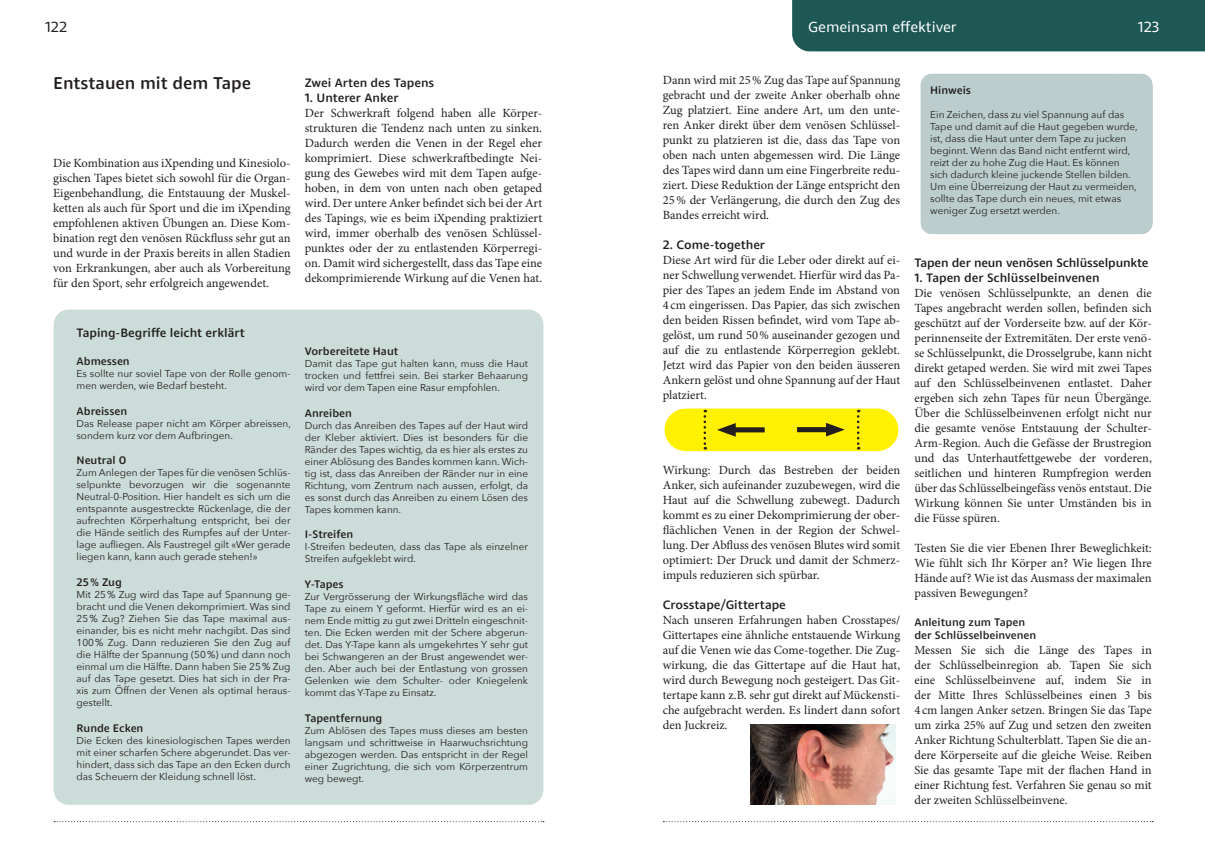
<style>
.page{position:relative;width:1205px;height:851px;background:#fff}
.page>*{position:absolute;margin:0;border:0;box-sizing:border-box;transform-origin:0 0}
.Untertitel{font:500 17.5px "Dita";color:#231f20}
.t1{font:15px "Dita";color:#fff}
.t2{font:15px "Dita";color:#231f20}
.Lauftext{font:12.5px/15px "Minion Pro";color:#231f20;text-align:justify}
.Zwischentitel{font:500 12.5px "Dita";color:#231f20}
.Info_Titel{font:500 11.25px "Dita";color:#231f20}
.Info_Text{font:10px/12px "Avenir Next";color:#231f20;text-align:justify}
</style>
<div class="page">
<div style="left:792px;top:0;width:413px;height:51px;background:#1e5855"></div>
<div style="left:920px;top:74px;width:232px;height:160px;background:#bbcdcc"></div>
<svg style="left:54px;top:821px;width:490px;height:1px"></svg>
<svg style="left:663px;top:821px;width:490px;height:1px"></svg>
<div style="left:54px;top:309px;width:489px;height:495px;background:#cbdcd9;border-radius:15px"></div>
<div style="left:686px;top:408px;width:191px;height:43px;background:#fff101"></div>
<svg style="left:703px;top:410px;width:3px;height:39px"></svg>
<svg style="left:857px;top:410px;width:2px;height:39px"></svg>
<div style="left:728px;top:427px;width:37px;height:5px;background:#231f20"></div>
<svg style="left:717px;top:423px;width:19px;height:13px"></svg>
<div style="left:797px;top:427px;width:37px;height:5px;background:#231f20"></div>
<svg style="left:826px;top:423px;width:19px;height:13px"></svg>
<img style="left:750px;top:724px;width:146px;height:80px">
<p class="t1" style="left:808px;top:17px;width:150px">Gemeinsam effektiver</p>
<p class="t2" style="left:45px;top:17px;width:24px">122</p>
<p class="t1" style="left:1138px;top:17px;width:23px">123</p>
<p class="Untertitel" style="left:53px;top:72px;width:199px">Entstauen mit dem Tape</p>
<p class="Lauftext" style="left:53px;top:155px;width:239px">Die Kombination aus iXpending und Kinesiolo&shy;gischen Tapes bietet sich sowohl für die Organ-Eigenbehandlung, die Entstauung der Muskel&shy;ketten als auch für Sport und die im iXpending empfohlenen aktiven Übungen an. Diese Kom&shy;bination regt den venösen Rückfluss sehr gut an und wurde in der Praxis bereits in allen Stadien von Erkrankungen, aber auch als Vorbereitung für den Sport, sehr erfolgreich angewendet.</p>
<p class="Zwischentitel" style="left:305px;top:75px;width:131px">Zwei Arten des Tapens</p>
<p class="Zwischentitel" style="left:305px;top:90px;width:95px">1. Unterer Anker</p>
<p class="Lauftext" style="left:305px;top:105px;width:239px">Der Schwerkraft folgend haben alle Körper&shy;strukturen die Tendenz nach unten zu sinken.<br>Dadurch werden die Venen in der Regel eher komprimiert. Diese schwerkraftbedingte Nei&shy;gung des Gewebes wird mit dem Tapen aufge&shy;hoben, in dem von unten nach oben getaped wird. Der untere Anker befindet sich bei der Art des Tapings, wie es beim iXpending praktiziert wird, immer oberhalb des venösen Schlüssel&shy;punktes oder der zu entlastenden Körperregi&shy;on. Damit wird sichergestellt, dass das Tape eine dekomprimierende Wirkung auf die Venen hat.</p>
<p class="Zwischentitel" style="left:77px;top:325px;width:170px">Taping-Begriffe leicht erklärt</p>
<p class="Info_Titel" style="left:77px;top:354px;width:55px">Abmessen</p>
<p class="Info_Text" style="left:77px;top:367px;width:216px">Es sollte nur soviel Tape von der Rolle genom&shy;men werden, wie Bedarf besteht.</p>
<p class="Info_Titel" style="left:77px;top:404px;width:52px">Abreissen</p>
<p class="Info_Text" style="left:77px;top:417px;width:216px">Das Release paper nicht am Körper abreissen, sondern kurz vor dem Aufbringen.</p>
<p class="Info_Titel" style="left:77px;top:453px;width:51px">Neutral 0</p>
<p class="Info_Text" style="left:77px;top:466px;width:216px">Zum Anlegen der Tapes für die venösen Schlüs&shy;selpunkte bevorzugen wir die sogenannte Neutral-0-Position. Hier handelt es sich um die entspannte ausgestreckte Rückenlage, die der aufrechten Körperhaltung entspricht, bei der die Hände seitlich des Rumpfes auf der Unter&shy;lage aufliegen. Als Faustregel gilt «Wer gerade liegen kann, kann auch gerade stehen!»</p>
<p class="Info_Titel" style="left:77px;top:575px;width:47px">25 % Zug</p>
<p class="Info_Text" style="left:77px;top:588px;width:216px">Mit 25% Zug wird das Tape auf Spannung ge&shy;bracht und die Venen dekomprimiert. Was sind 25% Zug? Ziehen Sie das Tape maximal aus&shy;einander, bis es nicht mehr nachgibt. Das sind 100% Zug. Dann reduzieren Sie den Zug auf die Hälfte der Spannung (50%) und dann noch einmal um die Hälfte. Dann haben Sie 25% Zug auf das Tape gesetzt. Dies hat sich in der Pra&shy;xis zum Öffnen der Venen als optimal heraus&shy;gestellt.</p>
<p class="Info_Titel" style="left:77px;top:720px;width:68px">Runde Ecken</p>
<p class="Info_Text" style="left:77px;top:733px;width:216px">Die Ecken des kinesiologischen Tapes werden mit einer scharfen Schere abgerundet. Das ver&shy;hindert, dass sich das Tape an den Ecken durch das Scheuern der Kleidung schnell löst.</p>
<p class="Info_Titel" style="left:305px;top:344px;width:95px">Vorbereitete Haut</p>
<p class="Info_Text" style="left:305px;top:357px;width:225px">Damit das Tape gut halten kann, muss die Haut trocken und fettfrei sein. Bei starker Behaarung wird vor dem Tapen eine Rasur empfohlen.</p>
<p class="Info_Titel" style="left:305px;top:406px;width:49px">Anreiben</p>
<p class="Info_Text" style="left:305px;top:419px;width:225px">Durch das Anreiben des Tapes auf der Haut wird der Kleber aktiviert. Dies ist besonders für die Ränder des Tapes wichtig, da es hier als erstes zu einer Ablösung des Bandes kommen kann. Wich&shy;tig ist, dass das Anreiben der Ränder nur in eine Richtung, vom Zentrum nach aussen, erfolgt, da es sonst durch das Anreiben zu einem Lösen des Tapes kommen kann.</p>
<p class="Info_Titel" style="left:305px;top:527px;width:50px">I-Streifen</p>
<p class="Info_Text" style="left:305px;top:540px;width:225px">I-Streifen bedeuten, dass das Tape als einzelner<br>Streifen aufgeklebt wird.</p>
<p class="Info_Titel" style="left:305px;top:577px;width:40px">Y-Tapes</p>
<p class="Info_Text" style="left:305px;top:590px;width:225px">Zur Vergrösserung der Wirkungsfläche wird das Tape zu einem Y geformt. Hierfür wird es an ei&shy;nem Ende mittig zu gut zwei Dritteln eingeschnit&shy;ten. Die Ecken werden mit der Schere abgerun&shy;det. Das Y-Tape kann als umgekehrtes Y sehr gut bei Schwangeren an der Brust angewendet wer&shy;den. Aber auch bei der Entlastung von grossen Gelenken wie dem Schulter- oder Kniegelenk kommt das Y-Tape zu Einsatz.</p>
<p class="Info_Titel" style="left:305px;top:710px;width:79px">Tapentfernung</p>
<p class="Info_Text" style="left:305px;top:723px;width:225px">Zum Ablösen des Tapes muss dieses am besten langsam und schrittweise in Haarwuchsrichtung abgezogen werden. Das entspricht in der Regel einer Zugrichtung, die sich vom Körperzentrum weg bewegt.</p>
<p class="Lauftext" style="left:663px;top:72px;width:239px">Dann wird mit 25% Zug das Tape auf Spannung gebracht und der zweite Anker oberhalb ohne Zug platziert. Eine andere Art, um den unte&shy;ren Anker direkt über dem venösen Schlüssel&shy;punkt zu platzieren ist die, dass das Tape von oben nach unten abgemessen wird. Die Länge des Tapes wird dann um eine Fingerbreite redu&shy;ziert. Diese Reduktion der Länge entspricht den 25% der Verlängerung, die durch den Zug des Bandes erreicht wird.</p>
<p class="Zwischentitel" style="left:663px;top:236px;width:104px">2. Come-together</p>
<p class="Lauftext" style="left:663px;top:252px;width:239px">Diese Art wird für die Leber oder direkt auf ei&shy;ner Schwellung verwendet. Hierfür wird das Pa&shy;pier des Tapes an jedem Ende im Abstand von 4 cm eingerissen. Das Papier, das sich zwischen den beiden Rissen befindet, wird vom Tape ab&shy;gelöst, um rund 50% auseinander gezogen und auf die zu entlastende Körperregion geklebt.<br>Jetzt wird das Papier von den beiden äusseren Ankern gelöst und ohne Spannung auf der Haut platziert.</p>
<p class="Lauftext" style="left:663px;top:462px;width:239px">Wirkung: Durch das Bestreben der beiden Anker, sich aufeinander zuzubewegen, wird die Haut auf die Schwellung zubewegt. Dadurch kommt es zu einer Dekomprimierung der ober&shy;flächlichen Venen in der Region der Schwel&shy;lung. Der Abfluss des venösen Blutes wird somit optimiert: Der Druck und damit der Schmerz&shy;impuls reduzieren sich spürbar.</p>
<p class="Zwischentitel" style="left:663px;top:596px;width:125px">Crosstape/Gittertape</p>
<p class="Lauftext" style="left:663px;top:612px;width:239px">Nach unseren Erfahrungen haben Crosstapes/ Gittertapes eine ähnliche entstauende Wirkung auf die Venen wie das Come-together. Die Zug&shy;wirkung, die das Gittertape auf die Haut hat, wird durch Bewegung noch gesteigert. Das Git&shy;tertape kann z.B. sehr gut direkt auf Mückensti&shy;che aufgebracht werden. Es lindert dann sofort den Juckreiz.</p>
<p class="Info_Titel" style="left:930px;top:83px;width:42px">Hinweis</p>
<p class="Info_Text" style="left:930px;top:108px;width:209px;text-align:left">Ein Zeichen, dass zu viel Spannung auf das Tape und damit auf die Haut gegeben wurde, ist, dass die Haut unter dem Tape zu jucken beginnt. Wenn das Band nicht entfernt wird, reizt der zu hohe Zug die Haut. Es können sich dadurch kleine juckende Stellen bilden.<br>Um eine Überreizung der Haut zu vermeiden, sollte das Tape durch ein neues, mit etwas weniger Zug ersetzt werden.</p>
<p class="Zwischentitel" style="left:914px;top:255px;width:236px">Tapen der neun venösen Schlüsselpunkte</p>
<p class="Zwischentitel" style="left:914px;top:270px;width:187px">1. Tapen der Schlüsselbeinvenen</p>
<p class="Lauftext" style="left:914px;top:285px;width:239px">Die venösen Schlüsselpunkte, an denen die Tapes angebracht werden sollen, befinden sich geschützt auf der Vorderseite bzw. auf der Kör&shy;perinnenseite der Extremitäten. Der erste venö&shy;se Schlüsselpunkt, die Drosselgrube, kann nicht direkt getaped werden. Sie wird mit zwei Tapes auf den Schlüsselbeinvenen entlastet. Daher ergeben sich zehn Tapes für neun Übergänge.<br>Über die Schlüsselbeinvenen erfolgt nicht nur die gesamte venöse Entstauung der Schulter-Arm-Region. Auch die Gefässe der Brustregion und das Unterhautfettgewebe der vorderen, seitlichen und hinteren Rumpfregion werden über das Schlüsselbeingefäss venös entstaut. Die Wirkung können Sie unter Umständen bis in die Füsse spüren.</p>
<p class="Lauftext" style="left:914px;top:540px;width:239px">Testen Sie die vier Ebenen Ihrer Beweglichkeit:<br>Wie fühlt sich Ihr Körper an? Wie liegen Ihre Hände auf? Wie ist das Ausmass der maximalen passiven Bewegungen?</p>
<p class="Info_Titel" style="left:914px;top:614px;width:112px">Anleitung zum Tapen</p>
<p class="Info_Titel" style="left:914px;top:628px;width:123px">der Schlüsselbeinvenen</p>
<p class="Lauftext" style="left:914px;top:642px;width:239px">Messen Sie sich die Länge des Tapes in der Schlüsselbeinregion ab. Tapen Sie sich eine Schlüsselbeinvene auf, indem Sie in der Mitte Ihres Schlüsselbeines einen 3 bis 4 cm langen Anker setzen. Bringen Sie das Tape um zirka 25% auf Zug und setzen den zweiten Anker Richtung Schulterblatt. Tapen Sie die an&shy;dere Körperseite auf die gleiche Weise. Reiben Sie das gesamte Tape mit der flachen Hand in einer Richtung fest. Verfahren Sie genau so mit der zweiten Schlüsselbeinvene.</p>
</div>
